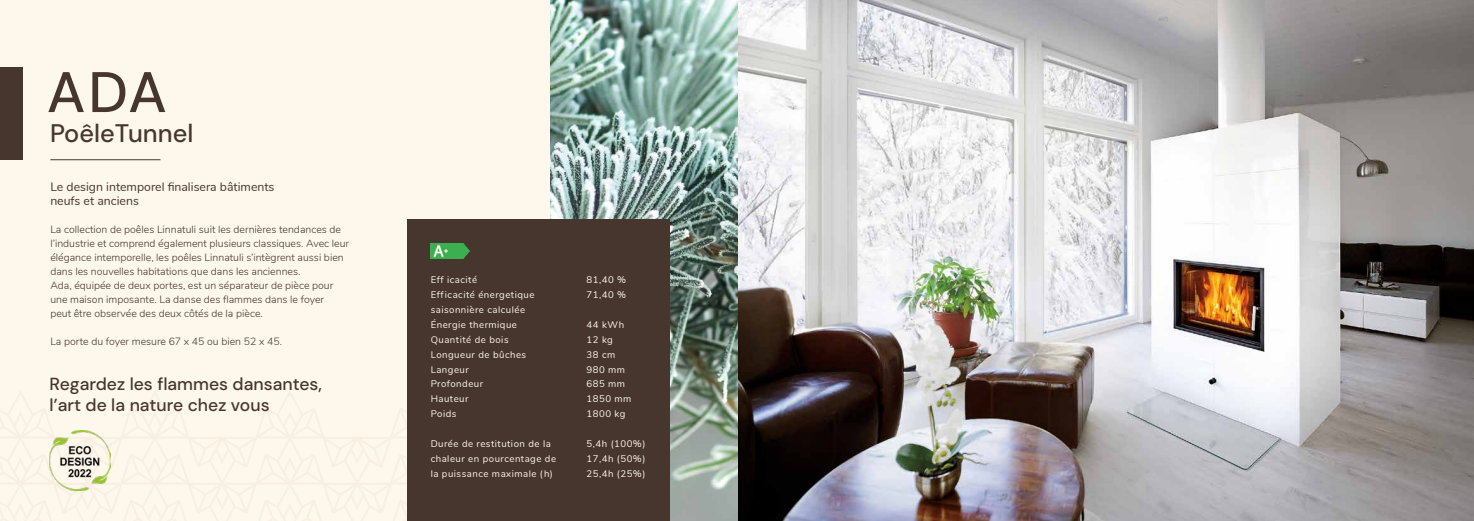
<style>
.page{position:relative;width:1474px;height:521px;background:#fff}
.page>*{position:absolute;margin:0;border:0;box-sizing:border-box;transform-origin:0 0}
.t1{font:500 57.05px "DM Sans 18 pt";color:#47362d}
.t2{font:500 25.38px "DM Sans 18 pt";color:#47362d}
.t3{font:500 17.5px/21px "DM Sans 18 pt";color:#47362d}
.t4{font:12.25px/14px "Nunito";color:#47362d}
.t5{font:300 10.5px/14px "Nunito";color:#47362d}
.t6{font:9.62px/14.9px "Nunito";letter-spacing:.05em;color:#fdf7ec}
</style>
<div class="page">
<div style="left:0;top:0;width:1473px;height:521px;background:#fdf7ec"></div>
<img style="left:551px;top:0;width:922px;height:521px">
<hr style="left:50px;top:159px;width:110px;height:1px;background:#47362d">
<div style="left:0;top:68px;width:22px;height:92px;background:#47362d"></div>
<div style="left:407px;top:220px;width:262px;height:301px;background:#47362d"></div>
<img style="left:430px;top:243px;width:39px;height:16px">
<img style="left:50px;top:431px;width:61px;height:60px">
<h1 class="t1" style="left:47px;top:60px;width:122px">ADA</h1>
<h2 class="t2" style="left:50px;top:119px;width:145px">PoêleTunnel</h2>
<p class="t4" style="left:50px;top:179px;width:226px">Le design intemporel finalisera bâtiments neufs et anciens</p>
<p class="t5" style="left:50px;top:223px;width:300px">La collection de poêles Linnatuli suit les dernières tendances de l’industrie et comprend également plusieurs classiques. Avec leur élégance intemporelle, les poêles Linnatuli s’intègrent aussi bien dans les nouvelles habitations que dans les anciennes.<br>Ada, équipée de deux portes, est un séparateur de pièce pour une maison imposante. La danse des flammes dans le foyer<br>peut être observée des deux côtés de la pièce.</p>
<p class="t5" style="left:50px;top:335px;width:233px">La porte du foyer mesure 67 x 45 ou bien 52 x 45.</p>
<h3 class="t3" style="left:50px;top:373px;width:274px">Regardez les flammes dansantes, l’art de la nature chez vous</h3>
<p class="t6" style="left:430px;top:272px;width:105px">Eff icacité<br>Efficacité énergetique saisonnière calculée<br>Énergie thermique<br>Quantité de bois<br>Longueur de bûches<br>Langeur<br>Profondeur<br>Hauteur<br>Poids</p>
<p class="t6" style="left:430px;top:436px;width:127px">Durée de restitution de la chaleur en pourcentage de la puissance maximale (h)</p>
<p class="t6" style="left:586px;top:272px;width:41px">81,40 %<br>71,40 %</p>
<p class="t6" style="left:586px;top:317px;width:46px">44 kWh<br>12 kg<br>38 cm<br>980 mm<br>685 mm<br>1850 mm<br>1800 kg</p>
<p class="t6" style="left:586px;top:436px;width:60px;text-align:justify">5,4h (100%)<br>17,4h (50%)<br>25,4h (25%)</p>
</div>
